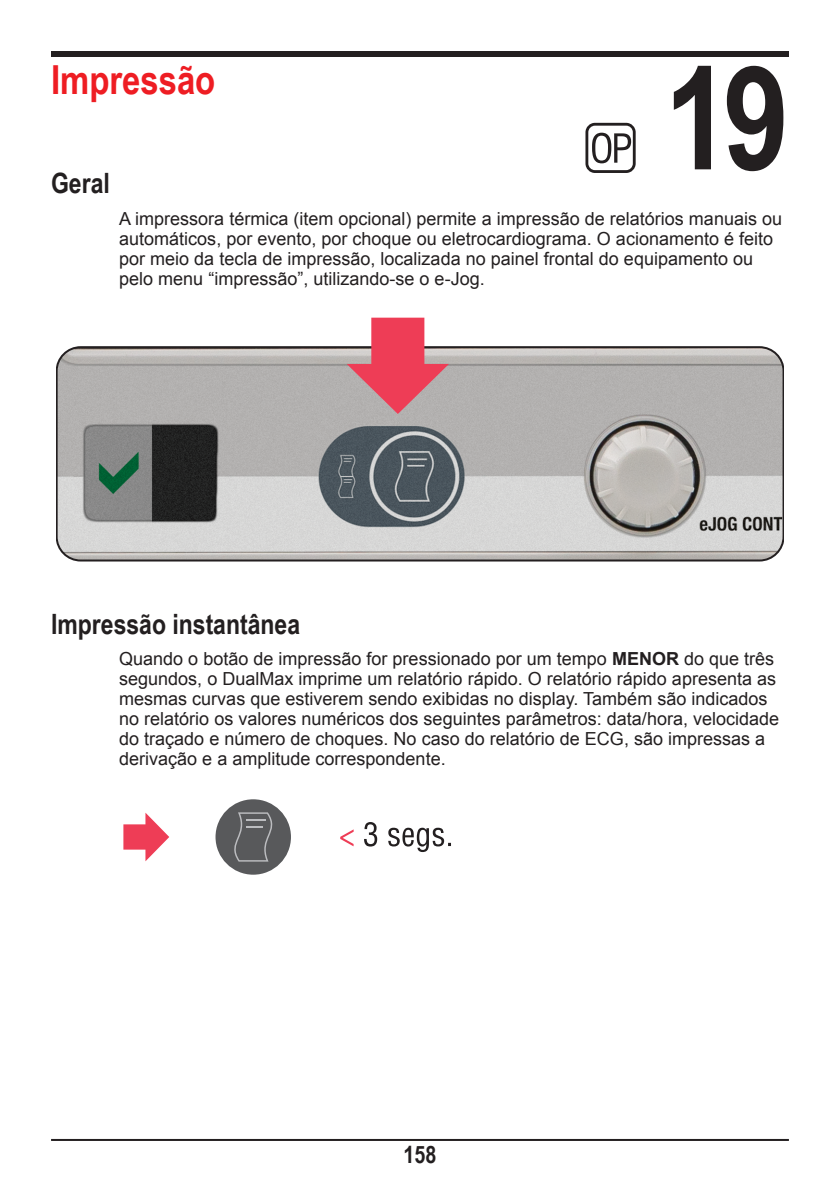
<style>
.page{position:relative;width:840px;height:1191px;background:#fff}
.page>*{position:absolute;margin:0;border:0;box-sizing:border-box;transform-origin:0 0}
.t1{font:700 144px "Arial Narrow";color:#231f20}
.Capitulo{font:700 40px "Arial Narrow";color:#ee1d23}
.Sub_titulo{font:700 28px "Arial Narrow";color:#231f20}
.Número_da_página{font:700 24px "Arial Narrow";color:#231f20}
.texto_padrao{font:18px/20px "Arial";color:#231f20}
.s1{font-weight:700}
</style>
<div class="page">
<div style="left:51px;top:51px;width:737px;height:6px;background:#231f20"></div>
<hr style="left:51px;top:1139px;width:737px;height:2px;background:#231f20">
<svg style="left:57px;top:346px;width:725px;height:215px;background:#a8a8a7"></svg>
<svg style="left:346px;top:318px;width:103px;height:96px;background:#db808d"></svg>
<svg style="left:340px;top:829px;width:13px;height:17px"></svg>
<svg style="left:364px;top:822px;width:87px;height:30px"></svg>
<svg style="left:123px;top:813px;width:46px;height:48px"></svg>
<svg style="left:213px;top:797px;width:80px;height:79px;background:#6c6c6e"></svg>
<div style="left:211px;top:795px;width:84px;height:83px;border:4px solid #fff;border-radius:50%"></div>
<svg style="left:231px;top:812px;width:43px;height:49px;background:#656668"></svg>
<svg style="left:585px;top:123px;width:50px;height:50px"></svg>
<p class="Capitulo" style="left:51px;top:49px;width:166px">Impressão</p>
<p class="Sub_titulo" style="left:51px;top:162px;width:60px">Geral</p>
<p class="t1" style="left:664px;top:10px;width:126px">19</p>
<p class="texto_padrao" style="left:119px;top:209px;width:664px">A impressora térmica (item opcional) permite a impressão de relatórios manuais ou automáticos, por evento, por choque ou eletrocardiograma. O acionamento é feito por meio da tecla de impressão, localizada no painel frontal do equipamento ou pelo menu “impressão”, utilizando-se o e-Jog.</p>
<p class="Sub_titulo" style="left:51px;top:603px;width:250px">Impressão instantânea</p>
<p class="texto_padrao" style="left:119px;top:649px;width:661px">Quando o botão de impressão for pressionado por um tempo <span class="s1">MENOR</span> do que três segundos, o DualMax imprime um relatório rápido. O relatório rápido apresenta as mesmas curvas que estiverem sendo exibidas no display. Também são indicados no relatório os valores numéricos dos seguintes parâmetros: data/hora, velocidade do traçado e número de choques. No caso do relatório de ECG, são impressas a derivação e a amplitude correspondente.</p>
<p class="Número_da_página" style="left:403px;top:1136px;width:34px">158</p>
</div>
